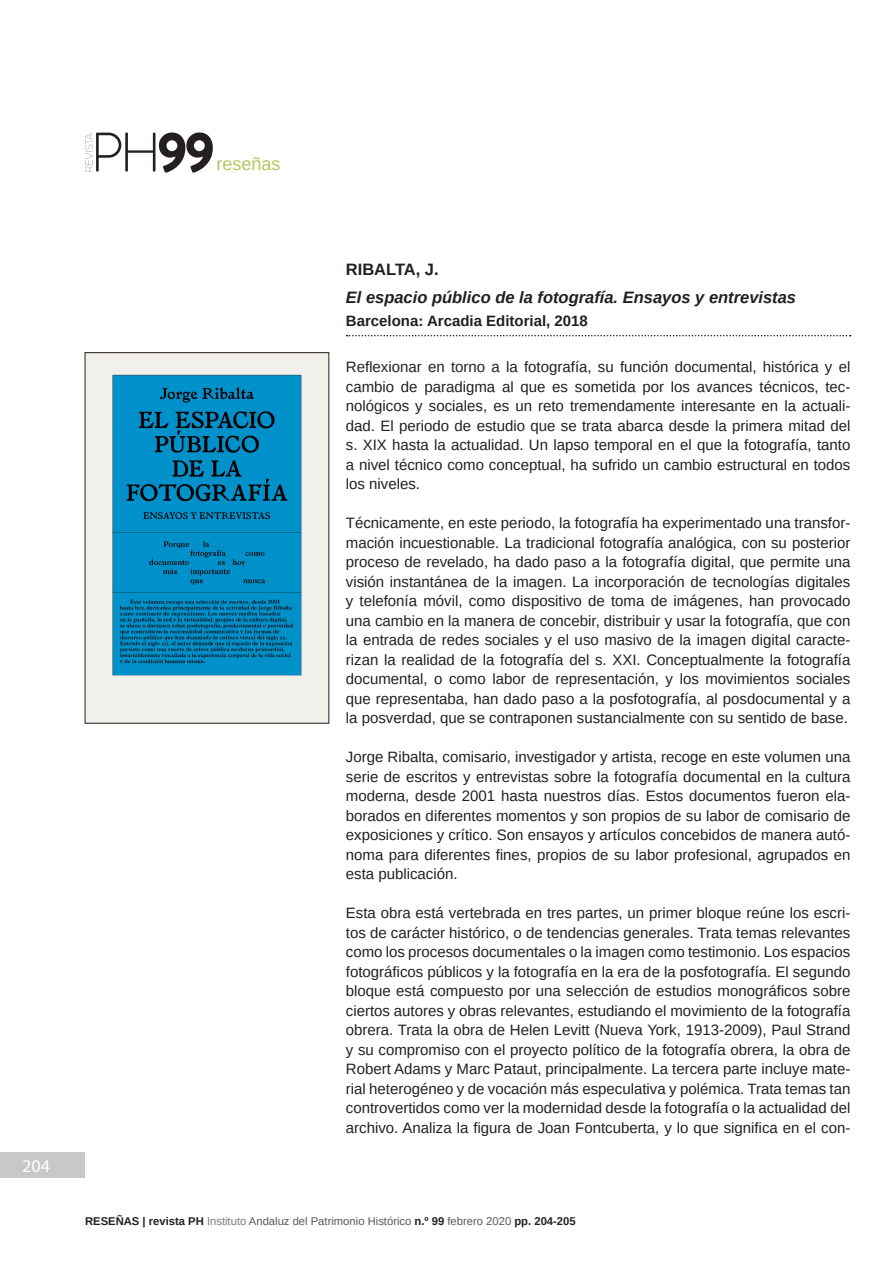
<style>
.page{position:relative;width:893px;height:1263px;background:#fff}
.page>*{position:absolute;margin:0;border:0;box-sizing:border-box;transform-origin:0 0}
.t1{font:900 56.4px "Brandon Grotesque";color:#231f20}
.t2{font:18px "Arimo";color:#b3c85f}
.t3{font:18px "Myriad Pro";color:#fff}
.Reseña_título_libro{font:italic 700 16.5px "Arimo";color:#231f20}
.Reseña_autor{font:700 16.5px "Arimo";color:#231f20}
.t4{font:15px/19.5px "Arimo";color:#231f20;text-align:justify}
.Reseña_editorial{font:700 15px "Arimo";color:#231f20}
.t5{font:11.25px "Arimo";color:#57585a}
.s1{font-weight:700;color:#231f20}
.s2{color:#787a7d}
</style>
<div class="page">
<div style="left:0;top:1152px;width:85px;height:26px;background:#c7c8ca"></div>
<svg style="left:85px;top:133px;width:70px;height:39px"></svg>
<svg style="left:347px;top:335px;width:504px;height:1px"></svg>
<img style="left:87px;top:354px;width:240px;height:367px">
<h1 class="t1" style="left:157px;top:112px;width:59px">99</h1>
<p class="t2" style="left:216px;top:153px;width:66px">reseñas</p>
<p class="t3" style="left:22px;top:1155px;width:29px">204</p>
<p class="Reseña_autor" style="left:346px;top:258px;width:94px">RIBALTA, J.</p>
<p class="Reseña_título_libro" style="left:346px;top:286px;width:452px">El espacio público de la fotografía. Ensayos y entrevistas</p>
<p class="Reseña_editorial" style="left:346px;top:311px;width:244px">Barcelona: Arcadia Editorial, 2018</p>
<p class="t4" style="left:346px;top:357px;width:506px">Reflexionar en torno a la fotografía, su función documental, histórica y el cambio de paradigma al que es sometida por los avances técnicos, tec&shy;nológicos y sociales, es un reto tremendamente interesante en la actuali&shy;dad. El periodo de estudio que se trata abarca desde la primera mitad del s. XIX hasta la actualidad. Un lapso temporal en el que la fotografía, tanto a nivel técnico como conceptual, ha sufrido un cambio estructural en todos los niveles.</p>
<p class="t4" style="left:346px;top:513px;width:506px">Técnicamente, en este periodo, la fotografía ha experimentado una transfor&shy;mación incuestionable. La tradicional fotografía analógica, con su posterior proceso de revelado, ha dado paso a la fotografía digital, que permite una visión instantánea de la imagen. La incorporación de tecnologías digitales y telefonía móvil, como dispositivo de toma de imágenes, han provocado una cambio en la manera de concebir, distribuir y usar la fotografía, que con la entrada de redes sociales y el uso masivo de la imagen digital caracte&shy;rizan la realidad de la fotografía del s. XXI. Conceptualmente la fotografía documental, o como labor de representación, y los movimientos sociales que representaba, han dado paso a la posfotografía, al posdocumental y a la posverdad, que se contraponen sustancialmente con su sentido de base.</p>
<p class="t4" style="left:346px;top:747px;width:506px">Jorge Ribalta, comisario, investigador y artista, recoge en este volumen una serie de escritos y entrevistas sobre la fotografía documental en la cultura moderna, desde 2001 hasta nuestros días. Estos documentos fueron ela&shy;borados en diferentes momentos y son propios de su labor de comisario de exposiciones y crítico. Son ensayos y artículos concebidos de manera autó&shy;noma para diferentes fines, propios de su labor profesional, agrupados en esta publicación.</p>
<p class="t4" style="left:346px;top:903px;width:506px">Esta obra está vertebrada en tres partes, un primer bloque reúne los escri&shy;tos de carácter histórico, o de tendencias generales. Trata temas relevantes como los procesos documentales o la imagen como testimonio. Los espacios fotográficos públicos y la fotografía en la era de la posfotografía. El segundo bloque está compuesto por una selección de estudios monográficos sobre ciertos autores y obras relevantes, estudiando el movimiento de la fotografía obrera. Trata la obra de Helen Levitt (Nueva York, 1913-2009), Paul Strand y su compromiso con el proyecto político de la fotografía obrera, la obra de Robert Adams y Marc Pataut, principalmente. La tercera parte incluye mate&shy;rial heterogéneo y de vocación más especulativa y polémica. Trata temas tan controvertidos como ver la modernidad desde la fotografía o la actualidad del archivo. Analiza la figura de Joan Fontcuberta, y lo que significa en el con-</p>
<p class="t5" style="left:85px;top:1213px;width:492px"><span class="s1">RESEÑAS | revista PH</span> <span class="s2">Instituto</span> Andaluz del Patrimonio Histórico <span class="s1">n.º 99</span> febrero 2020 <span class="s1">pp. 204-205</span></p>
</div>
